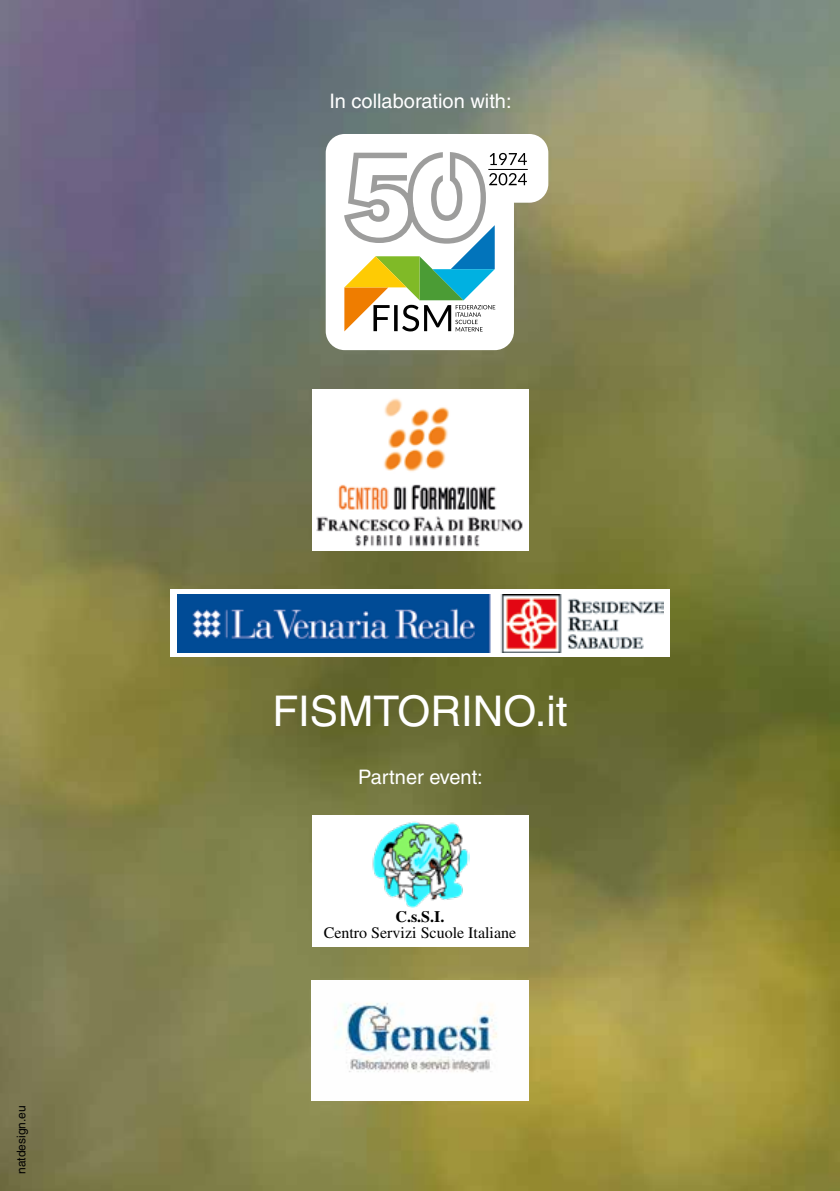
<style>
.page{position:relative;width:840px;height:1191px;background:#fff}
.page>*{position:absolute;margin:0;border:0;box-sizing:border-box;transform-origin:0 0}
.t1{font:42.2px "Helvetica LT Std";color:#fff}
.t2{font:20px "Helvetica LT Std";color:#fff}
.t3{font:16px "Times LT Std";color:#000}
.t4{font:700 16px "Times LT Std";color:#000}
.t5{font:12px "Helvetica LT Std";color:#000}
</style>
<div class="page">
<img style="left:0;top:0;width:839px;height:1191px">
<img style="left:312px;top:980px;width:216px;height:120px">
<div style="left:312px;top:815px;width:216px;height:131px;background:#fff"></div>
<img style="left:372px;top:821px;width:97px;height:86px">
<img style="left:312px;top:389px;width:215px;height:161px">
<svg style="left:325px;top:134px;width:223px;height:216px"></svg>
<hr style="left:488px;top:169px;width:39px;height:1px;background:#000">
<svg style="left:344px;top:152px;width:182px;height:179px"></svg>
<div style="left:170px;top:589px;width:499px;height:68px;background:#fff"></div>
<img style="left:177px;top:594px;width:486px;height:58px">
<p class="t5" style="left:14px;top:1174px;width:70px;rotate:-90deg">natdesign.eu</p>
<p class="t2" style="left:329px;top:89px;width:184px">In collaboration with:</p>
<h1 class="t1" style="left:272px;top:687px;width:296px">FISMTORINO.it</h1>
<p class="t2" style="left:358px;top:765px;width:126px">Partner event:</p>
<p class="t4" style="left:395px;top:907px;width:50px">C.s.S.I.</p>
<p class="t3" style="left:323px;top:924px;width:194px">Centro Servizi Scuole Italiane</p>
</div>
